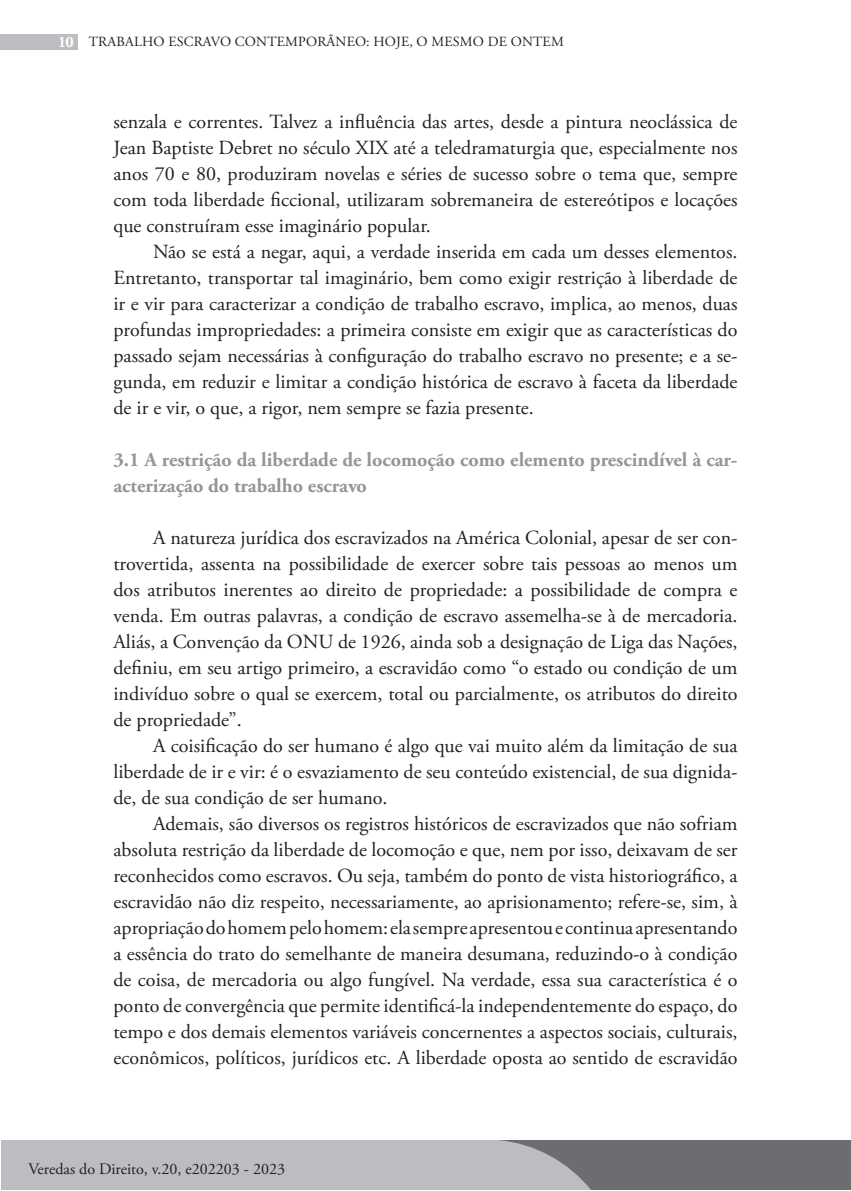
<style>
.page{position:relative;width:851px;height:1191px;background:#fff}
.page>*{position:absolute;margin:0;border:0;box-sizing:border-box;transform-origin:0 0}
.t1{font:20px/26px "Adobe Garamond Pro";color:#231f20;text-align:justify}
.t2{font:700 20px/26px "Adobe Garamond Pro";color:#939598}
.t3{font:16px "Adobe Garamond Pro";color:#231f20}
.t4{font:14px "Adobe Garamond Pro";letter-spacing:.015em;color:#231f20}
.s1{font-weight:700;font-size:16px;color:#fff}
</style>
<div class="page">
<div style="left:1px;top:1140px;width:849px;height:50px;background:#6c6d70"></div>
<div style="left:0;top:34px;width:77px;height:16px;background:#bcbdc0"></div>
<div style="left:1px;top:1140px;width:590px;height:50px;background:#bcbdc0"></div>
<p class="t4" style="left:59px;top:34px;width:506px"><span class="s1">10</span> TRABALHO ESCRAVO CONTEMPORÂNEO: HOJE, O MESMO DE ONTEM</p>
<p class="t1" style="left:113px;top:109px;width:625px">senzala e correntes. Talvez a influência das artes, desde a pintura neoclássica de Jean Baptiste Debret no século XIX até a teledramaturgia que, especialmente nos anos 70 e 80, produziram novelas e séries de sucesso sobre o tema que, sempre com toda liberdade ficcional, utilizaram sobremaneira de estereótipos e locações que construíram esse imaginário popular.</p>
<p class="t1" style="left:113px;top:239px;width:625px;text-indent:40px">Não se está a negar, aqui, a verdade inserida em cada um desses elementos.<br>Entretanto, transportar tal imaginário, bem como exigir restrição à liberdade de ir e vir para caracterizar a condição de trabalho escravo, implica, ao menos, duas profundas impropriedades: a primeira consiste em exigir que as características do passado sejam necessárias à configuração do trabalho escravo no presente; e a se&shy;gunda, em reduzir e limitar a condição histórica de escravo à faceta da liberdade de ir e vir, o que, a rigor, nem sempre se fazia presente.</p>
<p class="t2" style="left:113px;top:447px;width:625px">3.1 A restrição da liberdade de locomoção como elemento prescindível à car&shy;acterização do trabalho escravo</p>
<p class="t1" style="left:113px;top:525px;width:625px;text-indent:40px">A natureza jurídica dos escravizados na América Colonial, apesar de ser con&shy;trovertida, assenta na possibilidade de exercer sobre tais pessoas ao menos um dos atributos inerentes ao direito de propriedade: a possibilidade de compra e venda. Em outras palavras, a condição de escravo assemelha-se à de mercadoria.<br>Aliás, a Convenção da ONU de 1926, ainda sob a designação de Liga das Nações, definiu, em seu artigo primeiro, a escravidão como “o estado ou condição de um indivíduo sobre o qual se exercem, total ou parcialmente, os atributos do direito de propriedade”.</p>
<p class="t1" style="left:113px;top:733px;width:625px;text-indent:40px">A coisificação do ser humano é algo que vai muito além da limitação de sua liberdade de ir e vir: é o esvaziamento de seu conteúdo existencial, de sua dignida&shy;de, de sua condição de ser humano.</p>
<p class="t1" style="left:113px;top:811px;width:625px;text-indent:40px">Ademais, são diversos os registros históricos de escravizados que não sofriam absoluta restrição da liberdade de locomoção e que, nem por isso, deixavam de ser reconhecidos como escravos. Ou seja, também do ponto de vista historiográfico, a escravidão não diz respeito, necessariamente, ao aprisionamento; refere-se, sim, à apropriação do homem pelo homem: ela sempre apresentou e continua apresentando a essência do trato do semelhante de maneira desumana, reduzindo-o à condição de coisa, de mercadoria ou algo fungível. Na verdade, essa sua característica é o ponto de convergência que permite identificá-la independentemente do espaço, do tempo e dos demais elementos variáveis concernentes a aspectos sociais, culturais, econômicos, políticos, jurídicos etc. A liberdade oposta ao sentido de escravidão</p>
<p class="t3" style="left:28px;top:1159px;width:258px">Veredas do Direito, v.20, e202203 - 2023</p>
</div>
